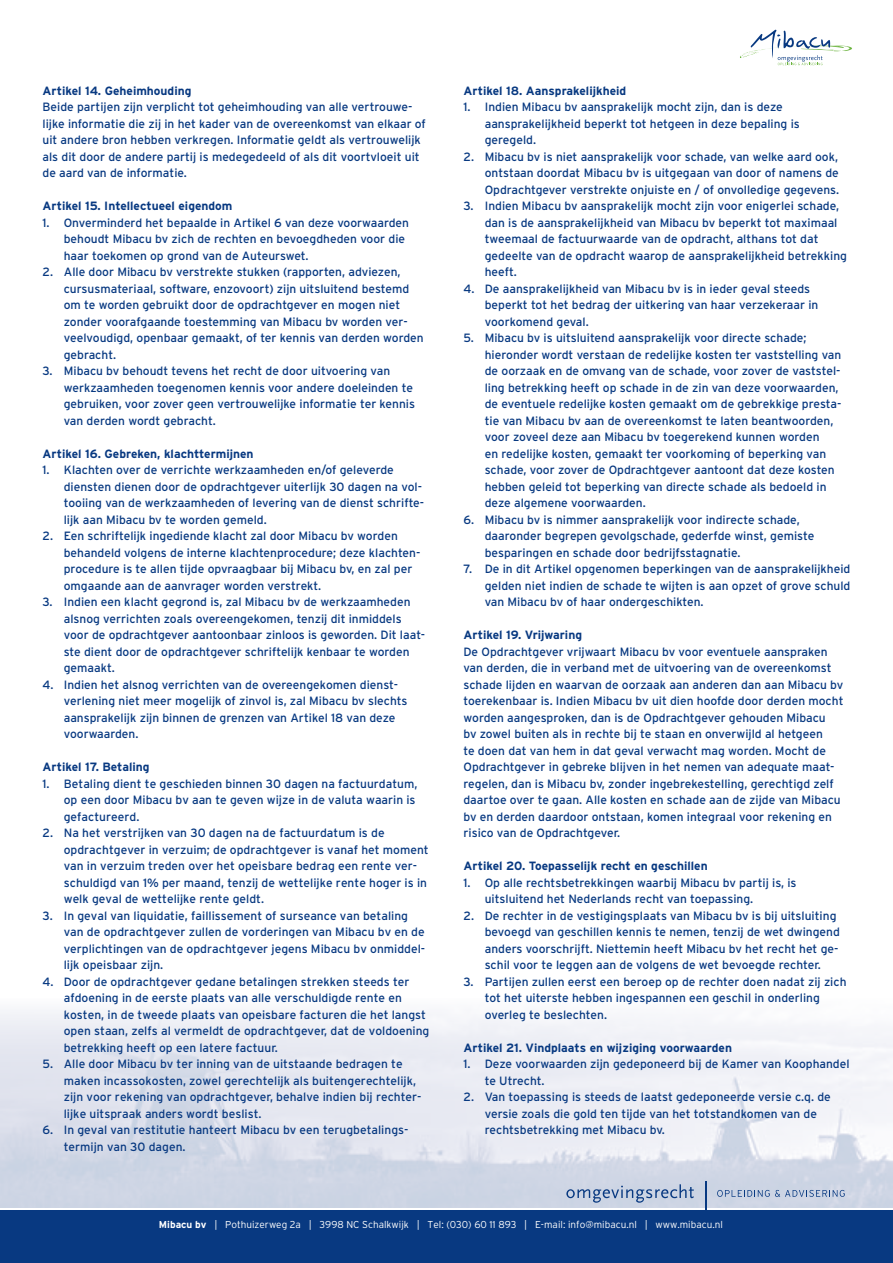
<style>
.page{position:relative;width:893px;height:1263px;background:#fff}
.page>*{position:absolute;margin:0;border:0;box-sizing:border-box;transform-origin:0 0}
.t1{font:12px/16.5px "Interstate";color:#083981}
.t2{font:700 12px "Interstate";color:#083981}
.t3{font:300 10.05px "Interstate";color:#fff}
.s1{font-weight:700}
</style>
<div class="page">
<img style="left:0;top:1008px;width:893px;height:199px">
<svg style="left:717px;top:1190px;width:128px;height:7px"></svg>
<svg style="left:566px;top:1184px;width:128px;height:19px;background:#a9b8d1"></svg>
<svg style="left:706px;top:1181px;width:1px;height:28px"></svg>
<div style="left:0;top:1210px;width:893px;height:53px;background:#083981"></div>
<svg style="left:740px;top:30px;width:112px;height:35px"></svg>
<p class="t2" style="left:43px;top:84px;width:150px">Artikel 14. Geheimhouding</p>
<p class="t1" style="left:43px;top:99px;width:385px">Beide partijen zijn verplicht tot geheimhouding van alle vertrouwe&shy;lijke informatie die zij in het kader van de overeenkomst van elkaar of uit andere bron hebben verkregen. Informatie geldt als vertrouwelijk als dit door de andere partij is medegedeeld of als dit voortvloeit uit de aard van de informatie.</p>
<p class="t2" style="left:43px;top:199px;width:192px">Artikel 15. Intellectueel eigendom</p>
<p class="t1" style="left:64px;top:214px;width:347px;text-indent:-21px">1. Onverminderd het bepaalde in Artikel 6 van deze voorwaarden behoudt Mibacu bv zich de rechten en bevoegdheden voor die haar toekomen op grond van de Auteurswet.</p>
<p class="t1" style="left:64px;top:264px;width:361px;text-indent:-21px">2. Alle door Mibacu bv verstrekte stukken (rapporten, adviezen, cursusmateriaal, software, enzovoort) zijn uitsluitend bestemd om te worden gebruikt door de opdrachtgever en mogen niet zonder voorafgaande toestemming van Mibacu bv worden ver&shy;veelvoudigd, openbaar gemaakt, of ter kennis van derden worden gebracht.</p>
<p class="t1" style="left:64px;top:363px;width:353px;text-indent:-21px">3. Mibacu bv behoudt tevens het recht de door uitvoering van werkzaamheden toegenomen kennis voor andere doeleinden te gebruiken, voor zover geen vertrouwelijke informatie ter kennis van derden wordt gebracht.</p>
<p class="t2" style="left:43px;top:447px;width:213px">Artikel 16. Gebreken, klachttermijnen</p>
<p class="t1" style="left:64px;top:462px;width:362px;text-indent:-21px">1. Klachten over de verrichte werkzaamheden en/of geleverde diensten dienen door de opdrachtgever uiterlijk 30 dagen na vol&shy;tooiing van de werkzaamheden of levering van de dienst schrifte&shy;lijk aan Mibacu bv te worden gemeld.</p>
<p class="t1" style="left:64px;top:528px;width:358px;text-indent:-21px">2. Een schriftelijk ingediende klacht zal door Mibacu bv worden behandeld volgens de interne klachtenprocedure; deze klachten&shy;procedure is te allen tijde opvraagbaar bij Mibacu bv, en zal per omgaande aan de aanvrager worden verstrekt.</p>
<p class="t1" style="left:64px;top:594px;width:363px;text-indent:-21px">3. Indien een klacht gegrond is, zal Mibacu bv de werkzaamheden alsnog verrichten zoals overeengekomen, tenzij dit inmiddels voor de opdrachtgever aantoonbaar zinloos is geworden. Dit laat&shy;ste dient door de opdrachtgever schriftelijk kenbaar te worden gemaakt.</p>
<p class="t1" style="left:64px;top:676px;width:345px;text-indent:-21px">4. Indien het alsnog verrichten van de overeengekomen dienst&shy;verlening niet meer mogelijk of zinvol is, zal Mibacu bv slechts aansprakelijk zijn binnen de grenzen van Artikel 18 van deze voorwaarden.</p>
<p class="t2" style="left:43px;top:760px;width:109px">Artikel 17. Betaling</p>
<p class="t1" style="left:64px;top:775px;width:355px;text-indent:-21px">1. Betaling dient te geschieden binnen 30 dagen na factuurdatum, op een door Mibacu bv aan te geven wijze in de valuta waarin is gefactureerd.</p>
<p class="t1" style="left:64px;top:825px;width:366px;text-indent:-21px">2. Na het verstrijken van 30 dagen na de factuurdatum is de opdrachtgever in verzuim; de opdrachtgever is vanaf het moment van in verzuim treden over het opeisbare bedrag een rente ver&shy;schuldigd van 1% per maand, tenzij de wettelijke rente hoger is in welk geval de wettelijke rente geldt.</p>
<p class="t1" style="left:64px;top:907px;width:363px;text-indent:-21px">3. In geval van liquidatie, faillissement of surseance van betaling van de opdrachtgever zullen de vorderingen van Mibacu bv en de verplichtingen van de opdrachtgever jegens Mibacu bv onmiddel&shy;lijk opeisbaar zijn.</p>
<p class="t1" style="left:64px;top:973px;width:367px;text-indent:-21px">4. Door de opdrachtgever gedane betalingen strekken steeds ter afdoening in de eerste plaats van alle verschuldigde rente en kosten, in de tweede plaats van opeisbare facturen die het langst open staan, zelfs al vermeldt de opdrachtgever, dat de voldoening betrekking heeft op een latere factuur.</p>
<p class="t1" style="left:64px;top:1056px;width:359px;text-indent:-21px">5. Alle door Mibacu bv ter inning van de uitstaande bedragen te maken incassokosten, zowel gerechtelijk als buitengerechtelijk, zijn voor rekening van opdrachtgever, behalve indien bij rechter&shy;lijke uitspraak anders wordt beslist.</p>
<p class="t1" style="left:64px;top:1122px;width:346px;text-indent:-21px">6. In geval van restitutie hanteert Mibacu bv een terugbetalings&shy;termijn van 30 dagen.</p>
<p class="t2" style="left:463px;top:84px;width:164px">Artikel 18. Aansprakelijkheid</p>
<p class="t1" style="left:485px;top:99px;width:317px;text-indent:-21px">1. Indien Mibacu bv aansprakelijk mocht zijn, dan is deze aansprakelijkheid beperkt tot hetgeen in deze bepaling is geregeld.</p>
<p class="t1" style="left:485px;top:148px;width:356px;text-align:justify;text-indent:-21px">2. Mibacu bv is niet aansprakelijk voor schade, van welke aard ook, ontstaan doordat Mibacu bv is uitgegaan van door of namens de Opdrachtgever verstrekte onjuiste en / of onvolledige gegevens.</p>
<p class="t1" style="left:485px;top:198px;width:364px;text-indent:-21px">3. Indien Mibacu bv aansprakelijk mocht zijn voor enigerlei schade, dan is de aansprakelijkheid van Mibacu bv beperkt tot maximaal tweemaal de factuurwaarde van de opdracht, althans tot dat gedeelte van de opdracht waarop de aansprakelijkheid betrekking heeft.</p>
<p class="t1" style="left:485px;top:280px;width:335px;text-indent:-21px">4. De aansprakelijkheid van Mibacu bv is in ieder geval steeds beperkt tot het bedrag der uitkering van haar verzekeraar in voorkomend geval.</p>
<p class="t1" style="left:485px;top:330px;width:358px;text-indent:-21px">5. Mibacu bv is uitsluitend aansprakelijk voor directe schade; hieronder wordt verstaan de redelijke kosten ter vaststelling van de oorzaak en de omvang van de schade, voor zover de vaststel&shy;ling betrekking heeft op schade in de zin van deze voorwaarden, de eventuele redelijke kosten gemaakt om de gebrekkige presta&shy;tie van Mibacu bv aan de overeenkomst te laten beantwoorden, voor zoveel deze aan Mibacu bv toegerekend kunnen worden<br>en redelijke kosten, gemaakt ter voorkoming of beperking van schade, voor zover de Opdrachtgever aantoont dat deze kosten hebben geleid tot beperking van directe schade als bedoeld in deze algemene voorwaarden.</p>
<p class="t1" style="left:485px;top:511px;width:331px;text-indent:-21px">6. Mibacu bv is nimmer aansprakelijk voor indirecte schade, daaronder begrepen gevolgschade, gederfde winst, gemiste besparingen en schade door bedrijfsstagnatie.</p>
<p class="t1" style="left:485px;top:561px;width:367px;text-align:justify;text-indent:-21px">7. De in dit Artikel opgenomen beperkingen van de aansprakelijkheid gelden niet indien de schade te wijten is aan opzet of grove schuld van Mibacu bv of haar ondergeschikten.</p>
<p class="t2" style="left:463px;top:628px;width:120px">Artikel 19. Vrijwaring</p>
<p class="t1" style="left:463px;top:643px;width:382px">De Opdrachtgever vrijwaart Mibacu bv voor eventuele aanspraken van derden, die in verband met de uitvoering van de overeenkomst schade lijden en waarvan de oorzaak aan anderen dan aan Mibacu bv toerekenbaar is. Indien Mibacu bv uit dien hoofde door derden mocht worden aangesproken, dan is de Opdrachtgever gehouden Mibacu<br>bv zowel buiten als in rechte bij te staan en onverwijld al hetgeen<br>te doen dat van hem in dat geval verwacht mag worden. Mocht de Opdrachtgever in gebreke blijven in het nemen van adequate maat&shy;regelen, dan is Mibacu bv, zonder ingebrekestelling, gerechtigd zelf daartoe over te gaan. Alle kosten en schade aan de zijde van Mibacu bv en derden daardoor ontstaan, komen integraal voor rekening en risico van de Opdrachtgever.</p>
<p class="t2" style="left:463px;top:859px;width:246px">Artikel 20. Toepasselijk recht en geschillen</p>
<p class="t1" style="left:485px;top:874px;width:313px;text-indent:-21px">1. Op alle rechtsbetrekkingen waarbij Mibacu bv partij is, is uitsluitend het Nederlands recht van toepassing.</p>
<p class="t1" style="left:485px;top:907px;width:357px;text-indent:-21px">2. De rechter in de vestigingsplaats van Mibacu bv is bij uitsluiting bevoegd van geschillen kennis te nemen, tenzij de wet dwingend anders voorschrijft. Niettemin heeft Mibacu bv het recht het ge&shy;schil voor te leggen aan de volgens de wet bevoegde rechter.</p>
<p class="t1" style="left:485px;top:973px;width:363px;text-indent:-21px">3. Partijen zullen eerst een beroep op de rechter doen nadat zij zich tot het uiterste hebben ingespannen een geschil in onderling overleg te beslechten.</p>
<p class="t2" style="left:463px;top:1041px;width:270px">Artikel 21. Vindplaats en wijziging voorwaarden</p>
<p class="t1" style="left:485px;top:1056px;width:366px;text-indent:-21px">1. Deze voorwaarden zijn gedeponeerd bij de Kamer van Koophandel te Utrecht.</p>
<p class="t1" style="left:485px;top:1089px;width:348px;text-indent:-21px">2. Van toepassing is steeds de laatst gedeponeerde versie c.q. de versie zoals die gold ten tijde van het totstandkomen van de rechtsbetrekking met Mibacu bv.</p>
<p class="t3" style="left:159px;top:1219px;width:566px"><span class="s1">Mibacu bv</span> | Pothuizerweg 2a | 3998 NC Schalkwijk | Tel: (030) 60 11 893 | E-mail: info@mibacu.nl | www.mibacu.nl</p>
</div>
